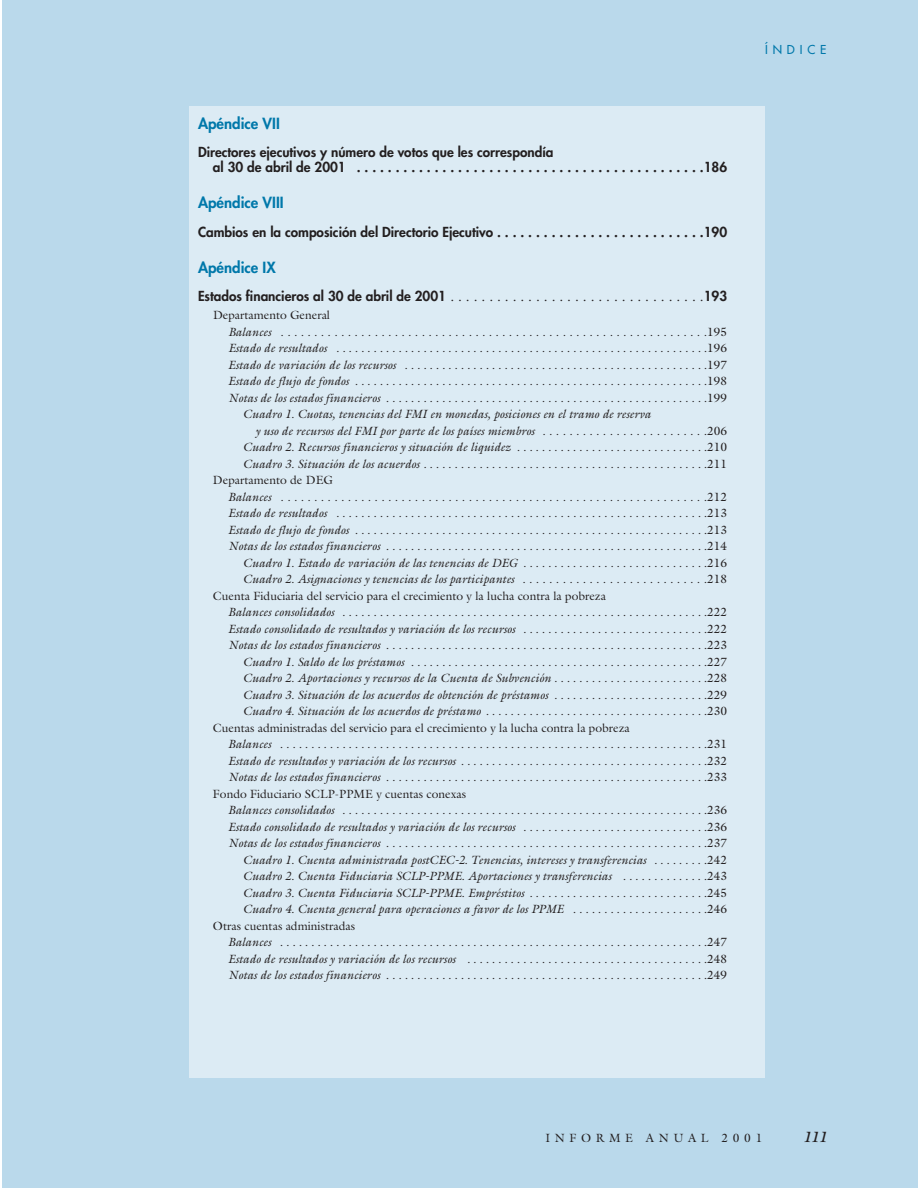
<style>
.page{position:relative;width:918px;height:1188px;background:#fff}
.page>*{position:absolute;margin:0;border:0;box-sizing:border-box;transform-origin:0 0}
.t1{font:800 15px "Futura";color:#0078aa}
.t2{font:italic 700 15px "Galliard";color:#231f20}
.t3{font:800 13.5px/15px "Futura";color:#231f20}
.t4{font:italic 12px "Galliard";color:#231f20}
.t5{font:12px "Galliard";color:#231f20}
.t6{font:12px "Galliard";letter-spacing:.39em;color:#231f20}
.t7{font:12px "Futura";letter-spacing:.405em;color:#0078aa}
.s1{font-weight:400}
.s2{font-style:italic}
.s3{font-style:normal}
</style>
<div class="page">
<div style="left:2px;top:0;width:916px;height:1188px;background:#bad9eb"></div>
<div style="left:189px;top:106px;width:576px;height:972px;background:#dcebf4"></div>
<p class="t1" style="left:198px;top:116px;width:83px">Apéndice VII</p>
<p class="t3" style="left:213px;top:146px;width:516px;text-indent:-15px">Directores ejecutivos y número de votos que les correspondía<br>al 30 de abril de 2001 . . . . . . . . . . . . . . . . . . . . . . . . . . . . . . . . . . . . . . . . . . . . .186</p>
<p class="t1" style="left:198px;top:195px;width:87px">Apéndice VIII</p>
<p class="t3" style="left:198px;top:225px;width:531px">Cambios en la composición del Directorio Ejecutivo . . . . . . . . . . . . . . . . . . . . . . . . . . .190</p>
<p class="t1" style="left:198px;top:260px;width:79px">Apéndice IX</p>
<p class="t3" style="left:198px;top:290px;width:531px">Estados financieros al 30 de abril de 2001 <span class="s1">. . . . . . . . . . . . . . . . . . . . . . . . . . . . . . . . .</span>193</p>
<p class="t5" style="left:213px;top:310px;width:119px">Departamento General</p>
<p class="t5" style="left:228px;top:327px;width:501px"><span class="s2">Balances</span> . . . . . . . . . . . . . . . . . . . . . . . . . . . . . . . . . . . . . . . . . . . . . . . . . . . . . . . . . . . . . . . .195</p>
<p class="t4" style="left:228px;top:343px;width:501px">Estado de resultados . . . . . . . . . . . . . . . . . . . . . . . . . . . . . . . . . . . . . . . . . . . . . . . . . . . . . . . . . . . .<span class="s3">196</span></p>
<p class="t4" style="left:228px;top:360px;width:501px">Estado de variación de los recursos . . . . . . . . . . . . . . . . . . . . . . . . . . . . . . . . . . . . . . . . . . . . . . . . .<span class="s3">197</span></p>
<p class="t4" style="left:228px;top:376px;width:501px">Estado de flujo de fondos . . . . . . . . . . . . . . . . . . . . . . . . . . . . . . . . . . . . . . . . . . . . . . . . . . . . . . . . .<span class="s3">198</span></p>
<p class="t4" style="left:228px;top:393px;width:501px">Notas de los estados financieros . . . . . . . . . . . . . . . . . . . . . . . . . . . . . . . . . . . . . . . . . . . . . . . . . . . .<span class="s3">199</span></p>
<p class="t4" style="left:243px;top:409px;width:410px">Cuadro 1. Cuotas, tenencias del FMI en monedas, posiciones en el tramo de reserva</p>
<p class="t4" style="left:255px;top:426px;width:473px">y uso de recursos del FMI por parte de los países miembros <span class="s3">. . . . . . . . . . . . . . . . . . . . . . . . .206</span></p>
<p class="t4" style="left:243px;top:442px;width:486px">Cuadro 2. Recursos financieros y situación de liquidez . . . . . . . . . . . . . . . . . . . . . . . . . . . . . . .<span class="s3">210</span></p>
<p class="t4" style="left:243px;top:459px;width:486px">Cuadro 3. Situación de los acuerdos . . . . . . . . . . . . . . . . . . . . . . . . . . . . . . . . . . . . . . . . . . . . . .<span class="s3">211</span></p>
<p class="t5" style="left:213px;top:475px;width:121px">Departamento de DEG</p>
<p class="t5" style="left:228px;top:492px;width:501px"><span class="s2">Balances</span> . . . . . . . . . . . . . . . . . . . . . . . . . . . . . . . . . . . . . . . . . . . . . . . . . . . . . . . . . . . . . . . .212</p>
<p class="t4" style="left:228px;top:508px;width:501px">Estado de resultados . . . . . . . . . . . . . . . . . . . . . . . . . . . . . . . . . . . . . . . . . . . . . . . . . . . . . . . . . . . .<span class="s3">213</span></p>
<p class="t4" style="left:228px;top:525px;width:501px">Estado de flujo de fondos . . . . . . . . . . . . . . . . . . . . . . . . . . . . . . . . . . . . . . . . . . . . . . . . . . . . . . . . .<span class="s3">213</span></p>
<p class="t4" style="left:228px;top:541px;width:501px">Notas de los estados financieros . . . . . . . . . . . . . . . . . . . . . . . . . . . . . . . . . . . . . . . . . . . . . . . . . . . .<span class="s3">214</span></p>
<p class="t4" style="left:243px;top:558px;width:486px">Cuadro 1. Estado de variación de las tenencias de DEG . . . . . . . . . . . . . . . . . . . . . . . . . . . . . .<span class="s3">216</span></p>
<p class="t4" style="left:243px;top:574px;width:486px">Cuadro 2. Asignaciones y tenencias de los participantes <span class="s3">. . . . . . . . . . . . . . . . . . . . . . . . . . . .218</span></p>
<p class="t5" style="left:213px;top:591px;width:395px">Cuenta Fiduciaria del servicio para el crecimiento y la lucha contra la pobreza</p>
<p class="t4" style="left:228px;top:607px;width:501px">Balances consolidados . . . . . . . . . . . . . . . . . . . . . . . . . . . . . . . . . . . . . . . . . . . . . . . . . . . . . . . . . . .<span class="s3">222</span></p>
<p class="t4" style="left:228px;top:624px;width:501px">Estado consolidado de resultados y variación de los recursos . . . . . . . . . . . . . . . . . . . . . . . . . . . . . .<span class="s3">222</span></p>
<p class="t4" style="left:228px;top:640px;width:501px">Notas de los estados financieros . . . . . . . . . . . . . . . . . . . . . . . . . . . . . . . . . . . . . . . . . . . . . . . . . . . .<span class="s3">223</span></p>
<p class="t4" style="left:243px;top:657px;width:486px">Cuadro 1. Saldo de los préstamos . . . . . . . . . . . . . . . . . . . . . . . . . . . . . . . . . . . . . . . . . . . . . . . .<span class="s3">227</span></p>
<p class="t4" style="left:243px;top:673px;width:486px">Cuadro 2. Aportaciones y recursos de la Cuenta de Subvención . . . . . . . . . . . . . . . . . . . . . . . . .<span class="s3">228</span></p>
<p class="t4" style="left:243px;top:690px;width:486px">Cuadro 3. Situación de los acuerdos de obtención de préstamos . . . . . . . . . . . . . . . . . . . . . . . . .<span class="s3">229</span></p>
<p class="t4" style="left:243px;top:706px;width:486px">Cuadro 4. Situación de los acuerdos de préstamo . . . . . . . . . . . . . . . . . . . . . . . . . . . . . . . . . . . .<span class="s3">230</span></p>
<p class="t5" style="left:213px;top:723px;width:418px">Cuentas administradas del servicio para el crecimiento y la lucha contra la pobreza</p>
<p class="t4" style="left:228px;top:739px;width:501px">Balances . . . . . . . . . . . . . . . . . . . . . . . . . . . . . . . . . . . . . . . . . . . . . . . . . . . . . . . . . . . . . . . . . . . . .<span class="s3">231</span></p>
<p class="t4" style="left:228px;top:756px;width:501px">Estado de resultados y variación de los recursos . . . . . . . . . . . . . . . . . . . . . . . . . . . . . . . . . . . . . . . .<span class="s3">232</span></p>
<p class="t4" style="left:228px;top:772px;width:501px">Notas de los estados financieros . . . . . . . . . . . . . . . . . . . . . . . . . . . . . . . . . . . . . . . . . . . . . . . . . . . .<span class="s3">233</span></p>
<p class="t5" style="left:213px;top:789px;width:255px">Fondo Fiduciario SCLP-PPME y cuentas conexas</p>
<p class="t4" style="left:228px;top:805px;width:501px">Balances consolidados . . . . . . . . . . . . . . . . . . . . . . . . . . . . . . . . . . . . . . . . . . . . . . . . . . . . . . . . . . .<span class="s3">236</span></p>
<p class="t4" style="left:228px;top:822px;width:501px">Estado consolidado de resultados y variación de los recursos . . . . . . . . . . . . . . . . . . . . . . . . . . . . . .<span class="s3">236</span></p>
<p class="t4" style="left:228px;top:838px;width:501px">Notas de los estados financieros . . . . . . . . . . . . . . . . . . . . . . . . . . . . . . . . . . . . . . . . . . . . . . . . . . . .<span class="s3">237</span></p>
<p class="t4" style="left:243px;top:855px;width:486px">Cuadro 1. Cuenta administrada postCEC-2. Tenencias, intereses y transferencias . . . . . . . . .<span class="s3">242</span></p>
<p class="t4" style="left:243px;top:871px;width:486px">Cuadro 2. Cuenta Fiduciaria SCLP-PPME. Aportaciones y transferencias . . . . . . . . . . . . . .<span class="s3">243</span></p>
<p class="t4" style="left:243px;top:888px;width:486px">Cuadro 3. Cuenta Fiduciaria SCLP-PPME. Empréstitos . . . . . . . . . . . . . . . . . . . . . . . . . . . . .<span class="s3">245</span></p>
<p class="t4" style="left:243px;top:904px;width:486px">Cuadro 4. Cuenta general para operaciones a favor de los PPME . . . . . . . . . . . . . . . . . . . . . .<span class="s3">246</span></p>
<p class="t5" style="left:213px;top:921px;width:144px">Otras cuentas administradas</p>
<p class="t4" style="left:228px;top:937px;width:501px">Balances . . . . . . . . . . . . . . . . . . . . . . . . . . . . . . . . . . . . . . . . . . . . . . . . . . . . . . . . . . . . . . . . . . . . .<span class="s3">247</span></p>
<p class="t4" style="left:228px;top:954px;width:501px">Estado de resultados y variación de los recursos . . . . . . . . . . . . . . . . . . . . . . . . . . . . . . . . . . . . . . .<span class="s3">248</span></p>
<p class="t4" style="left:228px;top:970px;width:501px">Notas de los estados financieros . . . . . . . . . . . . . . . . . . . . . . . . . . . . . . . . . . . . . . . . . . . . . . . . . . . .<span class="s3">249</span></p>
<p class="t7" style="left:765px;top:43px;width:63px">ÍNDICE</p>
<p class="t6" style="left:545px;top:1133px;width:218px">INFORME ANUAL 2001</p>
<p class="t2" style="left:803px;top:1131px;width:25px">111</p>
</div>
